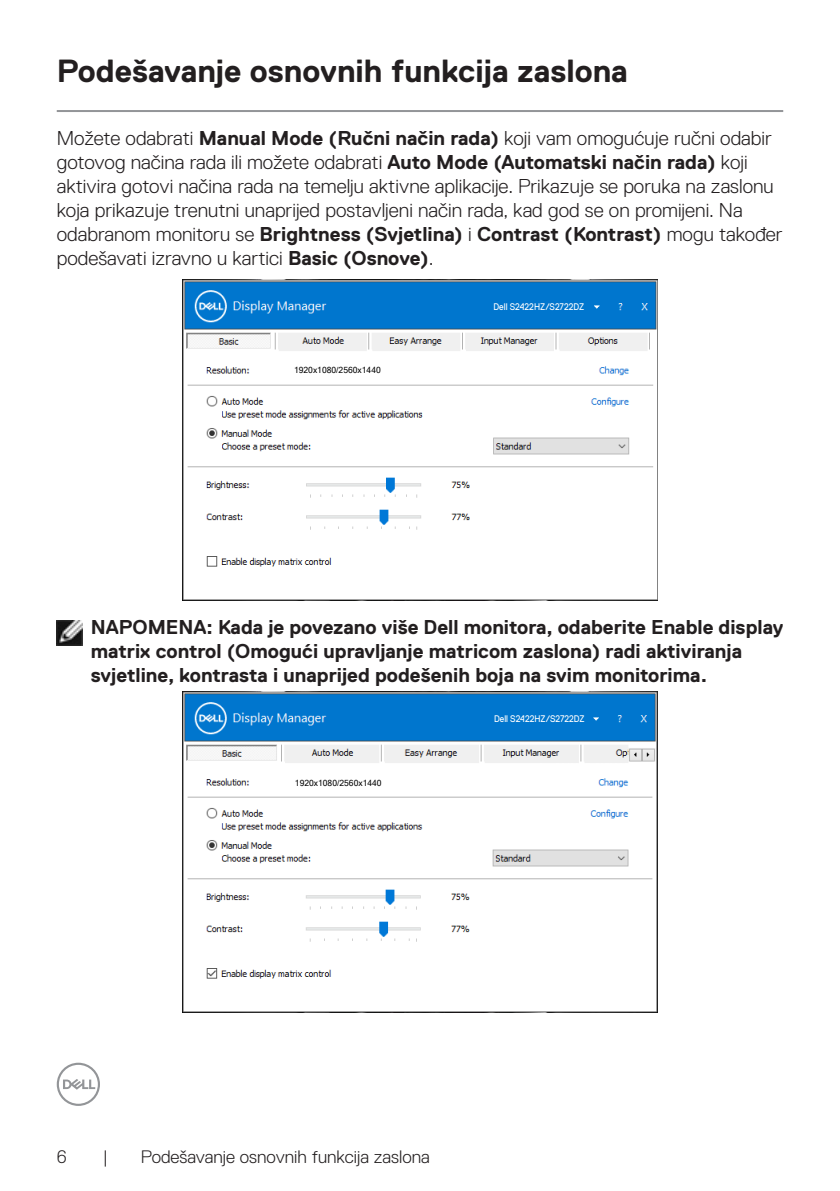
<style>
.page{position:relative;width:840px;height:1191px;background:#fff}
.page>*{position:absolute;margin:0;border:0;box-sizing:border-box;transform-origin:0 0}
.t1{font:700 32px "Dell Replica";color:#231f20}
.t2{font:300 20px/24px "Dell Replica";color:#231f20}
.t3{font:700 20px/24px "Dell Replica";color:#231f20}
.t4{font:300 18px "Dell Replica";color:#231f20}
.t5{font:9.6px "Dell Replica";color:#fff;scale:.9 1}
.t6{font:8.6px "Microsoft Sans Serif";color:#000}
.s1{font-weight:700}
</style>
<div class="page">
<svg style="left:57px;top:1062px;width:43px;height:44px"></svg>
<hr style="left:57px;top:110px;width:725px;height:2px;background:#939598">
<img style="left:182px;top:279px;width:475px;height:321px">
<div style="left:530px;top:300px;width:57px;height:12px;background:#0076ce"></div>
<div style="left:292px;top:366px;width:94px;height:10px;background:#fff"></div>
<img style="left:57px;top:620px;width:25px;height:26px">
<img style="left:182px;top:691px;width:475px;height:321px">
<div style="left:530px;top:711px;width:57px;height:13px;background:#0076ce"></div>
<div style="left:291px;top:773px;width:97px;height:16px;background:#fff"></div>
<h1 class="t1" style="left:57px;top:53px;width:572px">Podešavanje osnovnih funkcija zaslona</h1>
<p class="t2" style="left:57px;top:127px;width:727px">Možete odabrati <span class="s1">Manual Mode (Ručni način rada)</span> koji vam omogućuje ručni odabir gotovog načina rada ili možete odabrati <span class="s1">Auto Mode (Automatski način rada)</span> koji aktivira gotovi načina rada na temelju aktivne aplikacije. Prikazuje se poruka na zaslonu koja prikazuje trenutni unaprijed postavljeni način rada, kad god se on promijeni. Na odabranom monitoru se <span class="s1">Brightness (Svjetlina)</span> i <span class="s1">Contrast (Kontrast)</span> mogu također podešavati izravno u kartici <span class="s1">Basic (Osnove)</span>.</p>
<p class="t5" style="left:493px;top:301px;width:102px">Dell S2422HZ/S2722DZ</p>
<p class="t6" style="left:294px;top:365px;width:88px">1920x1080/2560x1440</p>
<p class="t3" style="left:91px;top:615px;width:693px">NAPOMENA: Kada je povezano više Dell monitora, odaberite Enable display matrix control (Omogući upravljanje matricom zaslona) radi aktiviranja svjetline, kontrasta i unaprijed podešenih boja na svim monitorima.</p>
<p class="t5" style="left:494px;top:713px;width:102px">Dell S2422HZ/S2722DZ</p>
<p class="t6" style="left:295px;top:777px;width:88px">1920x1080/2560x1440</p>
<p class="t4" style="left:57px;top:1146px;width:11px">6</p>
<p class="t4" style="left:103px;top:1146px;width:7px">|</p>
<p class="t4" style="left:141px;top:1146px;width:290px">Podešavanje osnovnih funkcija zaslona</p>
</div>
